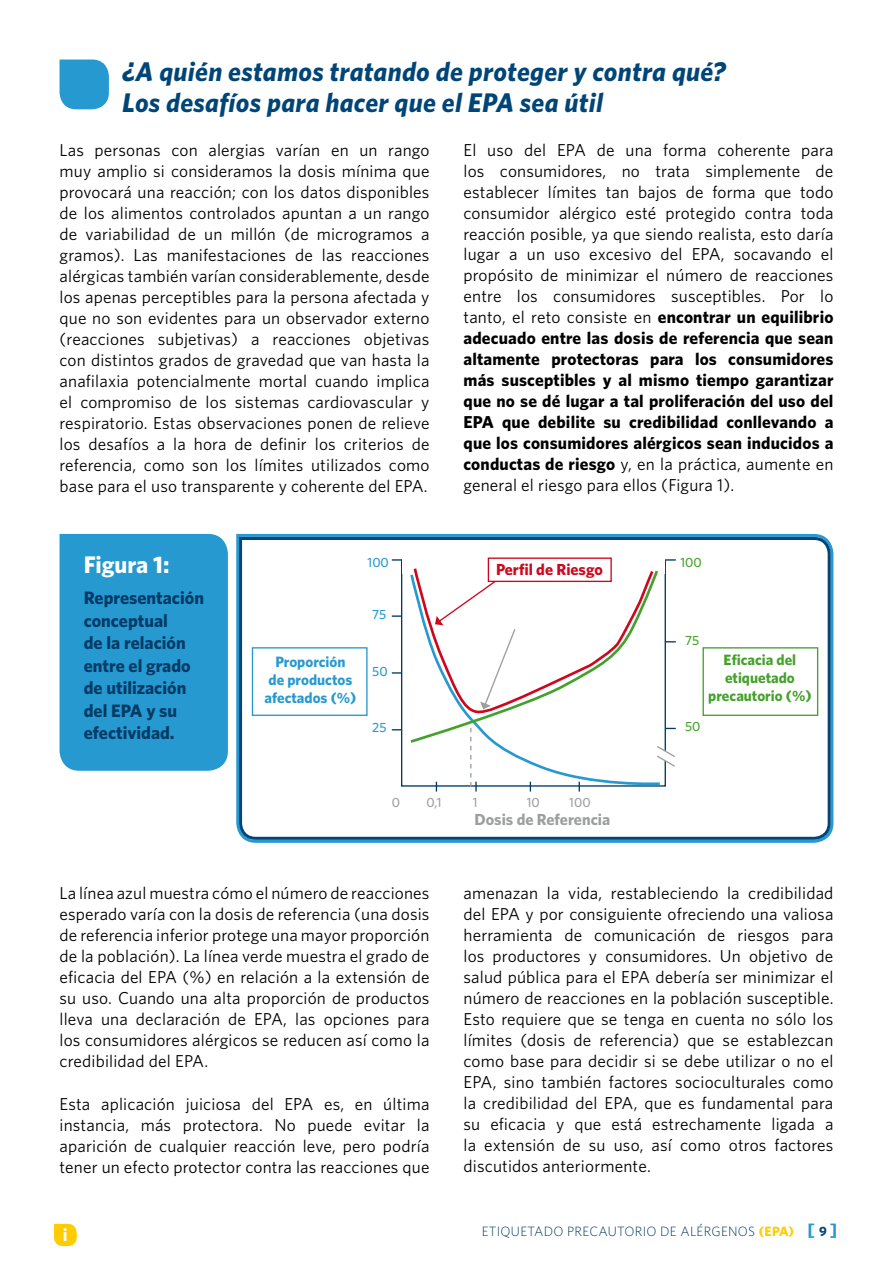
<style>
.page{position:relative;width:893px;height:1263px;background:#fff}
.page>*{position:absolute;margin:0;border:0;box-sizing:border-box;transform-origin:0 0}
.t1{font:italic 700 27px/31.2px "Whitney";letter-spacing:.01em;color:#004577}
.t2{font:700 24px "Whitney";color:#fff}
.t3{font:700 18px/22.5px "Whitney";color:#003a65}
.t4{font:700 18px "Whitney";color:#fff}
.t5{font:17.25px/21px "Whitney";letter-spacing:.01em;color:#000;text-align:justify}
.t6{font:700 16.05px "Whitney";color:#9c9e9f}
.t7{font:700 16.05px "Whitney";color:#cd071e}
.t8{font:700 15px/18px "Whitney";color:#44a12b;text-align:center}
.t9{font:700 15px/18px "Whitney";color:#2699d1;text-align:center}
.t10{font:300 13.5px "Whitney";letter-spacing:.02em;color:#003a65}
.t11{font:500 13.35px "Whitney";color:#9c9e9f}
.t12{font:500 13.35px "Whitney";color:#2699d1}
.t13{font:500 13.35px "Whitney";color:#44a12b}
.s1{font-weight:700}
.s2{font-weight:700;color:#fecc00}
.s3{font-weight:700;font-size:18px;color:#2699d1}
.s4{font-weight:700;color:#004577}
</style>
<div class="page">
<svg style="left:54px;top:1224px;width:23px;height:22px"></svg>
<svg style="left:238px;top:535px;width:594px;height:306px"></svg>
<div style="left:252px;top:647px;width:116px;height:69px;border:1px solid #2699d1"></div>
<div style="left:702px;top:647px;width:116px;height:69px;border:1px solid #44a12b"></div>
<div style="left:402px;top:548px;width:263px;height:26px;background:#fff"></div>
<svg style="left:392px;top:672px;width:10px;height:2px"></svg>
<svg style="left:392px;top:615px;width:10px;height:2px"></svg>
<svg style="left:392px;top:559px;width:10px;height:2px"></svg>
<svg style="left:488px;top:557px;width:124px;height:2px"></svg>
<svg style="left:408px;top:559px;width:268px;height:232px"></svg>
<div style="left:59px;top:533px;width:169px;height:238px;background:#2699d1"></div>
<svg style="left:60px;top:60px;width:49px;height:49px;background:#339fd3"></svg>
<h1 class="t1" style="left:122px;top:55px;width:605px">¿A quién estamos tratando de proteger y contra qué?<br>Los desafíos para hacer que el EPA sea útil</h1>
<p class="t5" style="left:60px;top:139px;width:371px">Las personas con alergias varían en un rango muy amplio si consideramos la dosis mínima que provocará una reacción; con los datos disponibles de los alimentos controlados apuntan a un rango de variabilidad de un millón (de microgramos a gramos). Las manifestaciones de las reacciones alérgicas también varían considerablemente, desde los apenas perceptibles para la persona afectada y que no son evidentes para un observador externo (reacciones subjetivas) a reacciones objetivas con distintos grados de gravedad que van hasta la anafilaxia potencialmente mortal cuando implica el compromiso de los sistemas cardiovascular y respiratorio. Estas observaciones ponen de relieve los desafíos a la hora de definir los criterios de referencia, como son los límites utilizados como base para el uso transparente y coherente del EPA.</p>
<p class="t5" style="left:463px;top:139px;width:371px">El uso del EPA de una forma coherente para los consumidores, no trata simplemente de establecer límites tan bajos de forma que todo consumidor alérgico esté protegido contra toda reacción posible, ya que siendo realista, esto daría lugar a un uso excesivo del EPA, socavando el propósito de minimizar el número de reacciones entre los consumidores susceptibles. Por lo tanto, el reto consiste en <span class="s1">encontrar un equilibrio adecuado entre las dosis de referencia que sean altamente protectoras para los consumidores más susceptibles y al mismo tiempo garantizar que no se dé lugar a tal proliferación del uso del EPA que debilite su credibilidad conllevando a que los consumidores alérgicos sean inducidos a conductas de riesgo</span> y, en la práctica, aumente en general el riesgo para ellos (Figura 1).</p>
<h2 class="t2" style="left:84px;top:549px;width:87px">Figura 1:</h2>
<p class="t7" style="left:496px;top:558px;width:108px">Perfil de Riesgo</p>
<p class="t3" style="left:84px;top:586px;width:122px">Representación conceptual<br>de la relación entre el grado de utilización del EPA y su efectividad.</p>
<p class="t12" style="left:368px;top:554px;width:23px">100</p>
<p class="t13" style="left:680px;top:554px;width:23px">100</p>
<p class="t12" style="left:372px;top:606px;width:15px">75</p>
<p class="t13" style="left:685px;top:631px;width:15px">75</p>
<p class="t9" style="left:265px;top:652px;width:93px">Proporción<br>de productos afectados (%)</p>
<p class="t8" style="left:708px;top:650px;width:105px">Eficacia del etiquetado precautorio (%)</p>
<p class="t12" style="left:372px;top:662px;width:17px">50</p>
<p class="t13" style="left:685px;top:717px;width:17px">50</p>
<p class="t12" style="left:372px;top:718px;width:16px">25</p>
<p class="t11" style="left:392px;top:793px;width:10px">0</p>
<p class="t11" style="left:427px;top:793px;width:17px">0,1</p>
<p class="t11" style="left:473px;top:793px;width:6px">1</p>
<p class="t11" style="left:527px;top:793px;width:15px">10</p>
<p class="t11" style="left:569px;top:793px;width:23px">100</p>
<p class="t5" style="left:60px;top:882px;width:371px">La línea azul muestra cómo el número de reacciones esperado varía con la dosis de referencia (una dosis de referencia inferior protege una mayor proporción de la población). La línea verde muestra el grado de eficacia del EPA (%) en relación a la extensión de su uso. Cuando una alta proporción de productos lleva una declaración de EPA, las opciones para los consumidores alérgicos se reducen así como la credibilidad del EPA.</p>
<p class="t5" style="left:60px;top:1092px;width:371px">Esta aplicación juiciosa del EPA es, en última instancia, más protectora. No puede evitar la aparición de cualquier reacción leve, pero podría tener un efecto protector contra las reacciones que</p>
<p class="t4" style="left:63px;top:1222px;width:6px">i</p>
<p class="t6" style="left:475px;top:809px;width:137px">Dosis de Referencia</p>
<p class="t5" style="left:463px;top:882px;width:371px">amenazan la vida, restableciendo la credibilidad del EPA y por consiguiente ofreciendo una valiosa herramienta de comunicación de riesgos para los productores y consumidores. Un objetivo de salud pública para el EPA debería ser minimizar el número de reacciones en la población susceptible.<br>Esto requiere que se tenga en cuenta no sólo los límites (dosis de referencia) que se establezcan como base para decidir si se debe utilizar o no el EPA, sino también factores socioculturales como la credibilidad del EPA, que es fundamental para su eficacia y que está estrechamente ligada a la extensión de su uso, así como otros factores discutidos anteriormente.</p>
<p class="t10" style="left:482px;top:1222px;width:357px">ETIQUETADO PRECAUTORIO DE ALÉRGENOS <span class="s2">(EPA)</span> <span class="s3">[</span> <span class="s4">9</span> <span class="s3">]</span></p>
</div>
